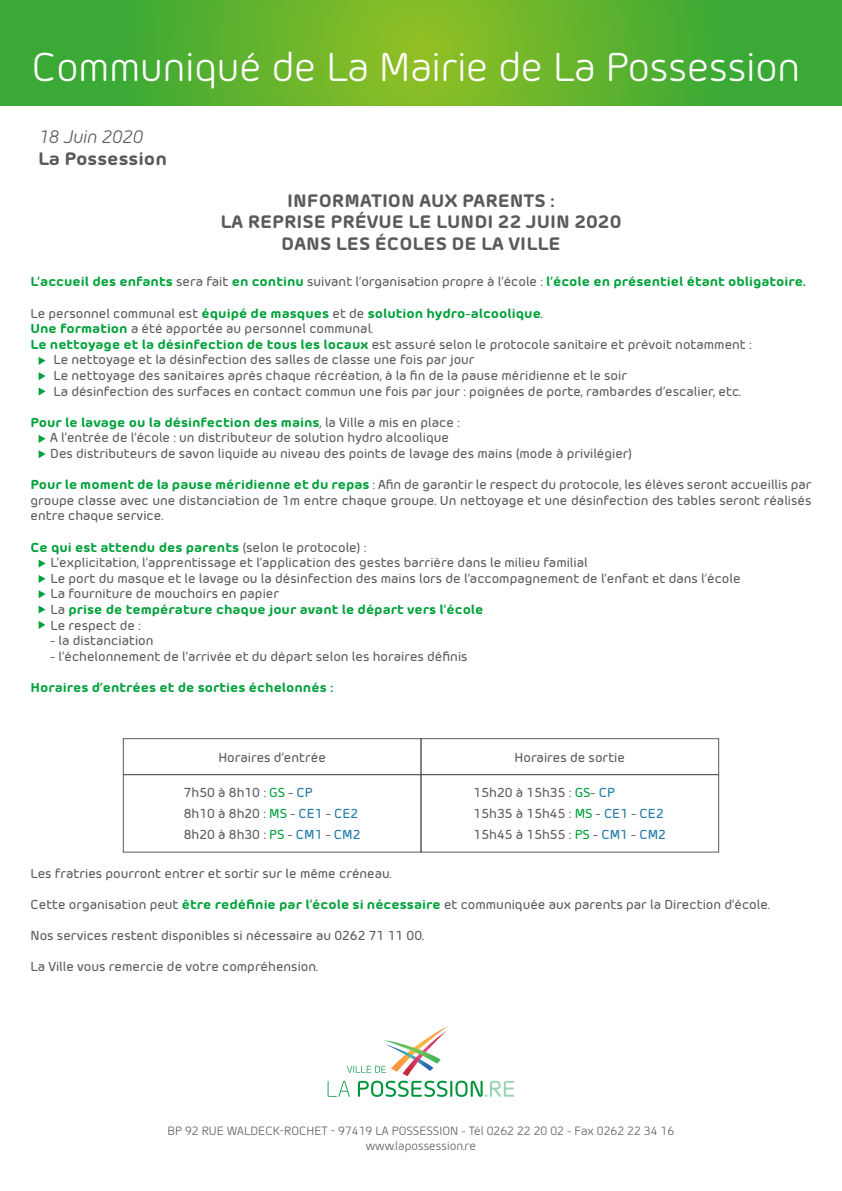
<style>
.page{position:relative;width:842px;height:1191px;background:#fff}
.page>*{position:absolute;margin:0;border:0;box-sizing:border-box;transform-origin:0 0}
.t1{font:40px "Morebi Rounded";color:#fff}
.t2{font:900 18px/21.6px "Morebi Rounded";color:#5a5a59;text-align:center}
.t3{font:900 18px "Morebi Rounded";color:#595958}
.t4{font:italic 18px "Morebi Rounded";color:#595958}
.t5{font:500 13px/15.6px "Morebi Rounded";color:#5b5a59}
.t6{font:900 13px "Morebi Rounded";color:#00a13a}
.t7{font:12px/14.4px "Morebi Rounded";color:#5c5c5b;text-align:center}
.s1{font-weight:500;color:#5b5a59}
.s2{font-weight:900;color:#00a13a}
.s3{color:#00a13a}
.s4{color:#1c78a5}
</style>
<div class="page">
<svg style="left:0;top:0;width:842px;height:105px;background:#59b02f"></svg>
<svg style="left:328px;top:1026px;width:186px;height:70px"></svg>
<div style="left:123px;top:738px;width:298px;height:37px;border:1px solid #5b5a59"></div>
<div style="left:123px;top:774px;width:298px;height:78px;border:1px solid #5b5a59"></div>
<div style="left:420px;top:738px;width:299px;height:37px;border:1px solid #5b5a59"></div>
<div style="left:420px;top:774px;width:299px;height:78px;border:1px solid #5b5a59"></div>
<svg style="left:39px;top:372px;width:6px;height:8px"></svg>
<svg style="left:39px;top:357px;width:6px;height:8px"></svg>
<svg style="left:39px;top:387px;width:6px;height:8px"></svg>
<svg style="left:39px;top:435px;width:6px;height:8px"></svg>
<svg style="left:39px;top:450px;width:6px;height:8px"></svg>
<svg style="left:39px;top:559px;width:6px;height:8px"></svg>
<svg style="left:39px;top:575px;width:6px;height:8px"></svg>
<svg style="left:39px;top:590px;width:6px;height:8px"></svg>
<svg style="left:39px;top:605px;width:6px;height:8px"></svg>
<svg style="left:39px;top:621px;width:6px;height:8px"></svg>
<h1 class="t1" style="left:32px;top:40px;width:770px">Communiqué de La Mairie de La Possession</h1>
<h2 class="t4" style="left:38px;top:124px;width:106px">18 Juin 2020</h2>
<h2 class="t3" style="left:38px;top:145px;width:131px">La Possession</h2>
<h2 class="t2" style="left:220px;top:188px;width:403px">INFORMATION AUX PARENTS :<br>LA REPRISE PRÉVUE LE LUNDI 22 JUIN 2020<br>DANS LES ÉCOLES DE LA VILLE</h2>
<p class="t6" style="left:30px;top:272px;width:777px">L’accueil des enfants <span class="s1">sera fait</span> en continu <span class="s1">suivant l’organisation propre à l’école :</span> l’école en présentiel étant obligatoire.</p>
<p class="t6" style="left:30px;top:303px;width:514px"><span class="s1">Le personnel communal est</span> équipé de masques <span class="s1">et de</span> solution hydro-alcoolique<span class="s1">.</span></p>
<p class="t5" style="left:30px;top:320px;width:344px"><span class="s2">Une formation</span> a été apportée au personnel communal.</p>
<p class="t5" style="left:30px;top:335px;width:723px"><span class="s2">Le nettoyage et la désinfection de tous les locaux</span> est assuré selon le protocole sanitaire et prévoit notamment :</p>
<p class="t5" style="left:53px;top:351px;width:423px">Le nettoyage et la désinfection des salles de classe une fois par jour</p>
<p class="t5" style="left:53px;top:366px;width:575px">Le nettoyage des sanitaires après chaque récréation, à la fin de la pause méridienne et le soir</p>
<p class="t5" style="left:53px;top:382px;width:689px">La désinfection des surfaces en contact commun une fois par jour : poignées de porte, rambardes d’escalier, etc.</p>
<p class="t5" style="left:50px;top:413px;width:584px;text-indent:-20px"><span class="s2">Pour le lavage ou la désinfection des mains</span>, la Ville a mis en place :<br>A l’entrée de l’école : un distributeur de solution hydro alcoolique<br>Des distributeurs de savon liquide au niveau des points de lavage des mains (mode à privilégier)</p>
<p class="t5" style="left:30px;top:476px;width:782px;text-align:justify"><span class="s2">Pour le moment de la pause méridienne et du repas</span> : Afin de garantir le respect du protocole, les élèves seront accueillis par groupe classe avec une distanciation de 1m entre chaque groupe. Un nettoyage et une désinfection des tables seront réalisés entre chaque service.</p>
<p class="t5" style="left:50px;top:538px;width:692px;text-indent:-20px"><span class="s2">Ce qui est attendu des parents</span> (selon le protocole) :<br>L’explicitation, l’apprentissage et l’application des gestes barrière dans le milieu familial<br>Le port du masque et le lavage ou la désinfection des mains lors de l’accompagnement de l’enfant et dans l’école La fourniture de mouchoirs en papier<br>La <span class="s2">prise de température chaque jour avant le départ vers l’école<br></span>Le respect de :</p>
<p class="t5" style="left:50px;top:632px;width:105px">- la distanciation</p>
<p class="t5" style="left:50px;top:647px;width:419px">- l’échelonnement de l’arrivée et du départ selon les horaires définis</p>
<p class="t6" style="left:30px;top:677px;width:304px">Horaires d’entrées et de sorties échelonnés :</p>
<p class="t5" style="left:514px;top:748px;width:112px">Horaires de sortie</p>
<p class="t5" style="left:218px;top:748px;width:109px">Horaires d’entrée</p>
<p class="t5" style="left:184px;top:780px;width:178px;line-height:21px">7h50 à 8h10 : <span class="s3">GS</span> - <span class="s4">CP<br></span>8h10 à 8h20 : <span class="s3">MS</span> - <span class="s4">CE1</span> - <span class="s4">CE2<br></span>8h20 à 8h30 : <span class="s3">PS</span> - <span class="s4">CM1</span> - <span class="s4">CM2</span></p>
<p class="t5" style="left:474px;top:780px;width:194px;line-height:21px">15h20 à 15h35 : <span class="s3">GS</span>- <span class="s4">CP<br></span>15h35 à 15h45 : <span class="s3">MS</span> - <span class="s4">CE1</span> - <span class="s4">CE2<br></span>15h45 à 15h55 : <span class="s3">PS</span> - <span class="s4">CM1</span> - <span class="s4">CM2</span></p>
<p class="t5" style="left:30px;top:864px;width:362px">Les fratries pourront entrer et sortir sur le même créneau.</p>
<p class="t5" style="left:30px;top:895px;width:741px">Cette organisation peut <span class="s2">être redéfinie par l’école si nécessaire</span> et communiquée aux parents par la Direction d’école.</p>
<p class="t5" style="left:30px;top:926px;width:395px">Nos services restent disponibles si nécessaire au 0262 71 11 00.</p>
<p class="t5" style="left:30px;top:958px;width:289px">La Ville vous remercie de votre compréhension.</p>
<p class="t7" style="left:167px;top:1123px;width:508px">BP 92 RUE WALDECK-ROCHET - 97419 LA POSSESSION - Tél 0262 22 20 02 - Fax 0262 22 34 16 www.lapossession.re</p>
</div>
